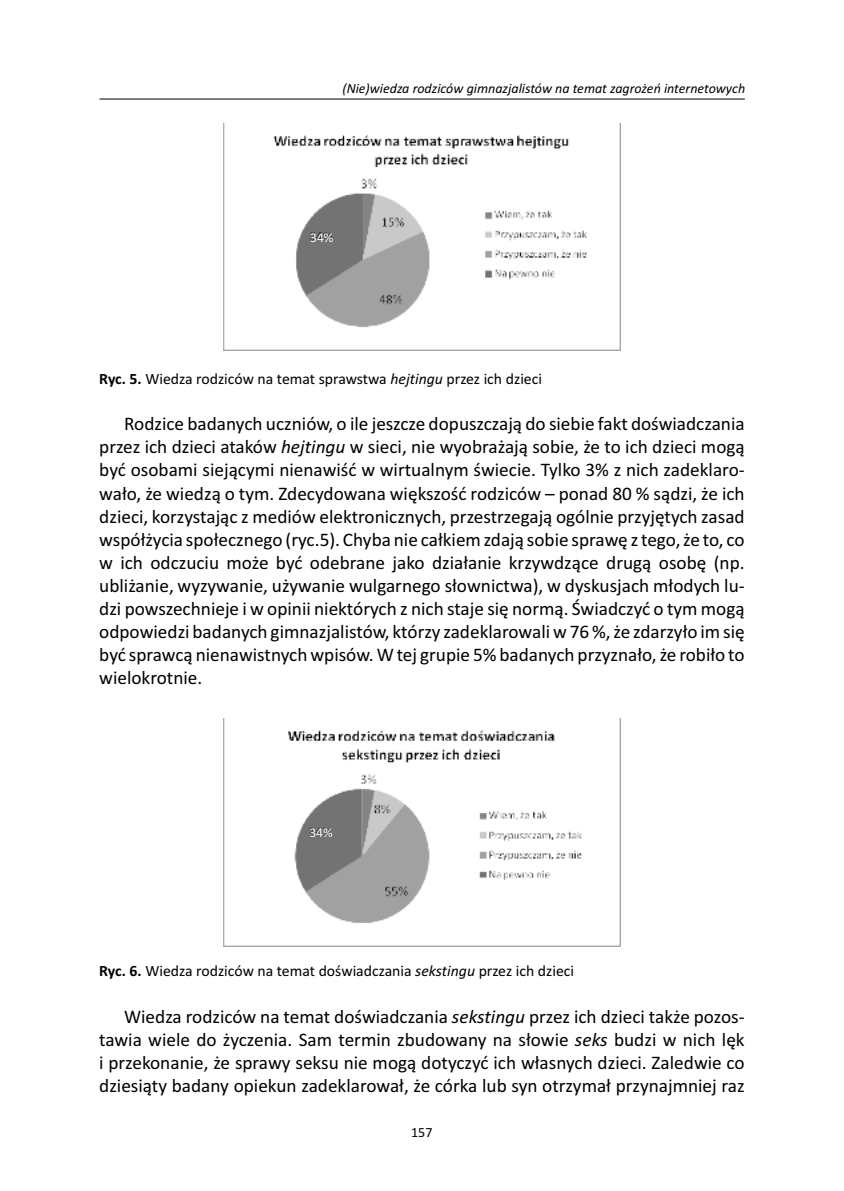
<style>
.page{position:relative;width:844px;height:1191px;background:#fff}
.page>*{position:absolute;margin:0;border:0;box-sizing:border-box;transform-origin:0 0}
.t1{font:19.25px/23.1px "Calibri";color:#000;text-align:justify}
.t2{font:15.75px "Calibri";color:#000}
.t3{font:italic 14px "Calibri";color:#000}
.t4{font:14px "Calibri";color:#000}
.t5{font:13.47px "Calibri";color:#fff}
.s1{font-weight:700}
.s2{font-style:italic}
</style>
<div class="page">
<img style="left:223px;top:719px;width:397px;height:228px">
<img style="left:223px;top:124px;width:397px;height:227px">
<hr style="left:99px;top:99px;width:645px;height:1px;background:#000">
<p class="t3" style="left:342px;top:82px;width:404px">(Nie)wiedza rodziców gimnazjalistów na temat zagrożeń internetowych</p>
<p class="t5" style="left:310px;top:232px;width:25px">34%</p>
<p class="t2" style="left:99px;top:372px;width:444px"><span class="s1">Ryc. 5.</span> Wiedza rodziców na temat sprawstwa <span class="s2">hejtingu</span> przez ich dzieci</p>
<p class="t1" style="left:99px;top:414px;width:647px;text-indent:25px">Rodzice badanych uczniów, o ile jeszcze dopuszczają do siebie fakt doświadczania przez ich dzieci ataków <span class="s2">hejtingu</span> w sieci, nie wyobrażają sobie, że to ich dzieci mogą być osobami siejącymi nienawiść w wirtualnym świecie. Tylko 3% z nich zadeklaro&shy;wało, że wiedzą o tym. Zdecydowana większość rodziców – ponad 80 % sądzi, że ich dzieci, korzystając z mediów elektronicznych, przestrzegają ogólnie przyjętych zasad współżycia społecznego (ryc.5). Chyba nie całkiem zdają sobie sprawę z tego, że to, co w ich odczuciu może być odebrane jako działanie krzywdzące drugą osobę (np. ubliżanie, wyzywanie, używanie wulgarnego słownictwa), w dyskusjach młodych lu&shy;dzi powszechnieje i w opinii niektórych z nich staje się normą. Świadczyć o tym mogą odpowiedzi badanych gimnazjalistów, którzy zadeklarowali w 76 %, że zdarzyło im się być sprawcą nienawistnych wpisów. W tej grupie 5% badanych przyznało, że robiło to wielokrotnie.</p>
<p class="t5" style="left:309px;top:827px;width:25px">34%</p>
<p class="t2" style="left:99px;top:964px;width:476px"><span class="s1">Ryc. 6.</span> Wiedza rodziców na temat doświadczania <span class="s2">sekstingu</span> przez ich dzieci</p>
<p class="t1" style="left:99px;top:1006px;width:646px;text-indent:25px">Wiedza rodziców na temat doświadczania <span class="s2">sekstingu</span> przez ich dzieci także pozos&shy;tawia wiele do życzenia. Sam termin zbudowany na słowie <span class="s2">seks</span> budzi w nich lęk i przekonanie, że sprawy seksu nie mogą dotyczyć ich własnych dzieci. Zaledwie co dziesiąty badany opiekun zadeklarował, że córka lub syn otrzymał przynajmniej raz</p>
<p class="t4" style="left:411px;top:1126px;width:23px">157</p>
</div>
